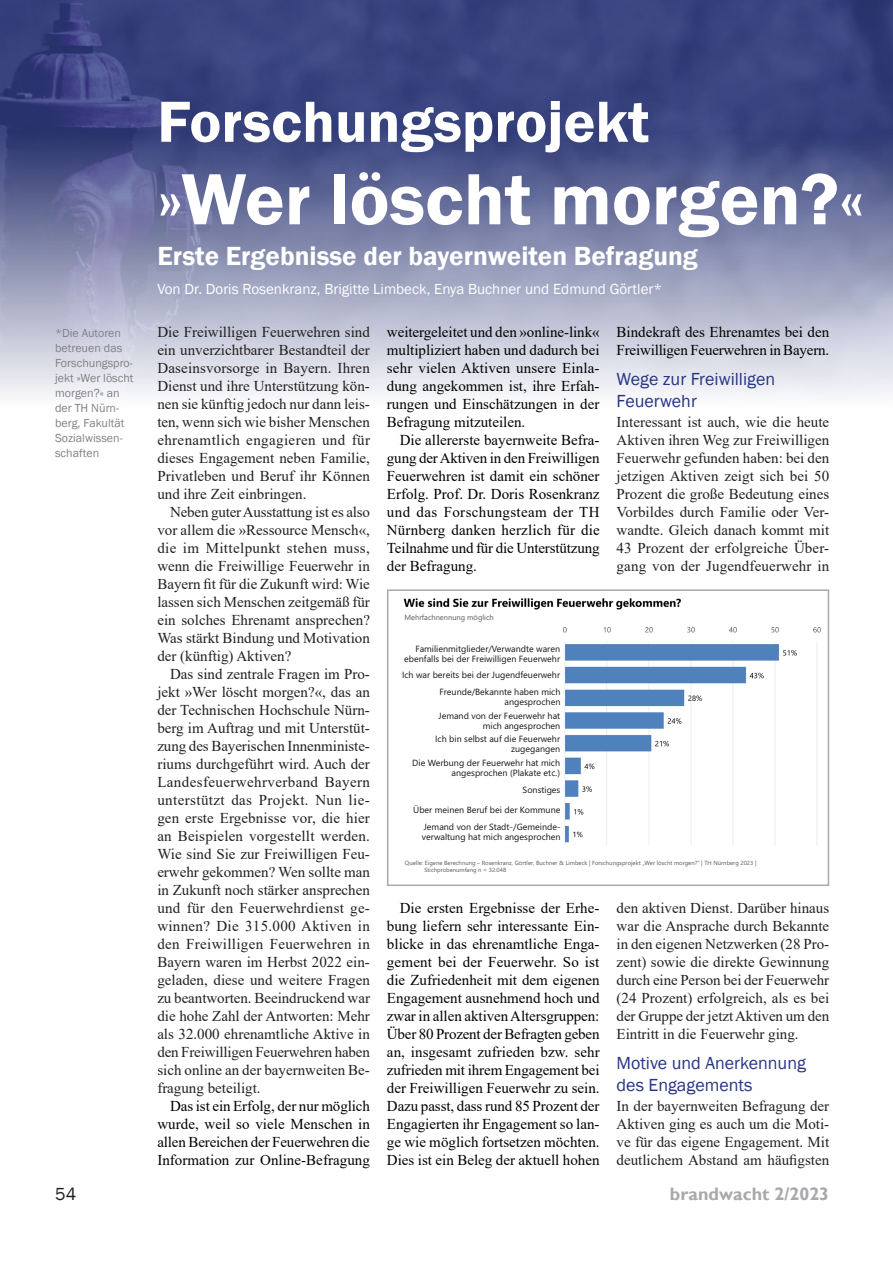
<style>
.page{position:relative;width:893px;height:1263px;background:#fff}
.page>*{position:absolute;margin:0;border:0;box-sizing:border-box;transform-origin:0 0}
.t1{font:600 75px "Franklin Gothic";color:#fff}
.t2{font:600 60px "Franklin Gothic";color:#fff}
.Untertitel_Einsatzbe{font:600 27px "Franklin Gothic";color:#fff}
.Interview{font:18px/21.6px "Franklin Gothic";color:#283583}
.t3{font:700 18px "Gill Sans";color:#a8a9ad}
.t4{font:18px "Franklin Gothic";color:#231f20}
.Fließtext_mit_Einzug{font:15px/18px "Times New Roman";color:#000;text-align:justify}
.Fließtext_mit_Einzug-2{font:15px/18px "Times New Roman";color:#231f20;text-align:justify}
.Fließtext_ohne_Einzu{font:15px/18px "Times New Roman";color:#231f20;text-align:justify}
.Untertitel_Einsatzbe-2{font:15px "Franklin Gothic";color:#fff}
.Autorenhinweis{font:12px/15px "Franklin Gothic";color:#808285}
.t5{font:9px/17.1px "Segoe UI";color:#151616;text-align:right}
.t6{font:7.5px "Segoe UI";color:#595959}
.t7{font:6px/7.9px "Segoe UI";color:#595959}
</style>
<div class="page">
<img style="left:0;top:0;width:893px;height:395px">
<img style="left:403px;top:598px;width:418px;height:247px">
<div style="left:388px;top:636px;width:174px;height:210px;background:#fff"></div>
<div style="left:693px;top:612px;width:103px;height:10px;background:#fff"></div>
<div style="left:387px;top:589px;width:442px;height:297px;border:2px solid #a8a9ad"></div>
<p class="Autorenhinweis" style="left:55px;top:325px;width:80px">*Die Autoren betreuen das<br>Forschungspro&shy;jekt »Wer löscht morgen?« an der TH Nürn&shy;berg, Fakultät<br>Sozialwissen&shy;schaften</p>
<p class="t2" style="left:157px;top:85px;width:493px">Forschungsprojekt</p>
<p class="t1" style="left:157px;top:153px;width:709px">»Wer löscht morgen?«</p>
<p class="Untertitel_Einsatzbe" style="left:157px;top:239px;width:542px">Erste Ergebnisse der bayernweiten Befragung</p>
<p class="Untertitel_Einsatzbe-2" style="left:157px;top:279px;width:506px">Von Dr. Doris Rosenkranz, Brigitte Limbeck, Enya Buchner und Edmund Görtler*</p>
<p class="Fließtext_ohne_Einzu" style="left:157px;top:323px;width:214px">Die Freiwilligen Feuerwehren sind ein unverzichtbarer Bestandteil der Daseinsvorsorge in Bayern. Ihren Dienst und ihre Unterstützung kön&shy;nen sie künftig jedoch nur dann leis&shy;ten, wenn sich wie bisher Menschen ehrenamtlich engagieren und für dieses Engagement neben Familie, Privatleben und Beruf ihr Können und ihre Zeit einbringen.</p>
<p class="Fließtext_mit_Einzug-2" style="left:157px;top:503px;width:214px;text-indent:13px">Neben guter Ausstattung ist es also vor allem die »Ressource Mensch«, die im Mittelpunkt stehen muss, wenn die Freiwillige Feuerwehr in Bayern fit für die Zukunft wird: Wie lassen sich Menschen zeitgemäß für ein solches Ehrenamt ansprechen?<br>Was stärkt Bindung und Motivation der (künftig) Aktiven?</p>
<p class="Fließtext_mit_Einzug-2" style="left:157px;top:665px;width:214px;text-indent:13px">Das sind zentrale Fragen im Pro&shy;jekt »Wer löscht morgen?«, das an der Technischen Hochschule Nürn&shy;berg im Auftrag und mit Unterstüt&shy;zung des Bayerischen Innenministe&shy;riums durchgeführt wird. Auch der Landesfeuerwehrverband Bayern unterstützt das Projekt. Nun lie&shy;gen erste Ergebnisse vor, die hier an Beispielen vorgestellt werden.<br>Wie sind Sie zur Freiwilligen Feu&shy;erwehr gekommen? Wen sollte man in Zukunft noch stärker ansprechen und für den Feuerwehrdienst ge&shy;winnen? Die 315.000 Aktiven in den Freiwilligen Feuerwehren in Bayern waren im Herbst 2022 ein&shy;geladen, diese und weitere Fragen zu beantworten. Beeindruckend war die hohe Zahl der Antworten: Mehr als 32.000 ehrenamtliche Aktive in den Freiwilligen Feuerwehren haben sich online an der bayernweiten Be&shy;fragung beteiligt.</p>
<p class="Fließtext_mit_Einzug" style="left:157px;top:1097px;width:214px;text-indent:13px">Das ist ein Erfolg, der nur möglich wurde, weil so viele Menschen in allen Bereichen der Feuerwehren die Information zur Online-Befragung</p>
<p class="Fließtext_mit_Einzug" style="left:617px;top:323px;width:214px">Bindekraft des Ehrenamtes bei den<br>Freiwilligen Feuerwehren in Bayern.</p>
<p class="Interview" style="left:617px;top:369px;width:160px">Wege zur Freiwilligen</p>
<p class="Interview" style="left:617px;top:390px;width:82px">Feuerwehr</p>
<p class="Fließtext_ohne_Einzu" style="left:617px;top:413px;width:214px">Interessant ist auch, wie die heute Aktiven ihren Weg zur Freiwilligen Feuerwehr gefunden haben: bei den jetzigen Aktiven zeigt sich bei 50<br>Prozent die große Bedeutung eines Vorbildes durch Familie oder Ver&shy;wandte. Gleich danach kommt mit 43 Prozent der erfolgreiche Über&shy;gang von der Jugendfeuerwehr in</p>
<p class="Fließtext_mit_Einzug" style="left:387px;top:323px;width:214px">weitergeleitet und den »online-link« multipliziert haben und dadurch bei sehr vielen Aktiven unsere Einla&shy;dung angekommen ist, ihre Erfah&shy;rungen und Einschätzungen in der Befragung mitzuteilen.</p>
<p class="Fließtext_mit_Einzug" style="left:387px;top:431px;width:214px;text-indent:13px">Die allererste bayernweite Befra&shy;gung der Aktiven in den Freiwilligen Feuerwehren ist damit ein schöner Erfolg. Prof. Dr. Doris Rosenkranz und das Forschungsteam der TH Nürnberg danken herzlich für die Teilnahme und für die Unterstützung der Befragung.</p>
<p class="t6" style="left:405px;top:610px;width:91px">Mehrfachnennung möglich</p>
<p class="t5" style="left:404px;top:643px;width:157px;line-height:10.1px">Familienmitglieder/Verwandte waren ebenfalls bei der Freiwilligen Feuerwehr</p>
<p class="t5" style="left:402px;top:666px;width:160px">Ich war bereits bei der Jugendfeuerwehr<br>Freunde/Bekannte haben mich</p>
<p class="t5" style="left:438px;top:694px;width:123px;line-height:14px">angesprochen<br>Jemand von der Feuerwehr hat</p>
<p class="t5" style="left:435px;top:718px;width:127px;line-height:12.9px">mich angesprochen<br>Ich bin selbst auf die Feuerwehr</p>
<p class="t5" style="left:412px;top:741px;width:149px;line-height:14.1px">zugegangen<br>Die Werbung der Feuerwehr hat mich</p>
<p class="t5" style="left:452px;top:763px;width:110px">angesprochen (Plakate etc.)<br>Sonstiges</p>
<p class="t5" style="left:413px;top:801px;width:149px">Über meinen Beruf bei der Kommune<br>Jemand von der Stadt-/Gemeinde-</p>
<p class="t5" style="left:422px;top:828px;width:140px">verwaltung hat mich angesprochen</p>
<p class="t7" style="left:425px;top:858px;width:333px;text-indent:-20px">Quelle: Eigene Berechnung – Rosenkranz, Görtler, Buchner &amp; Limbeck | Forschungsprojekt „Wer löscht morgen?“ | TH Nürnberg 2023 |<br>Stichprobenumfang n = 32.048</p>
<p class="Fließtext_ohne_Einzu" style="left:617px;top:899px;width:214px">den aktiven Dienst. Darüber hinaus war die Ansprache durch Bekannte in den eigenen Netzwerken (28 Pro&shy;zent) sowie die direkte Gewinnung durch eine Person bei der Feuerwehr (24 Prozent) erfolgreich, als es bei der Gruppe der jetzt Aktiven um den Eintritt in die Feuerwehr ging.</p>
<p class="Interview" style="left:617px;top:1053px;width:191px">Motive und Anerkennung des Engagements</p>
<p class="Fließtext_ohne_Einzu" style="left:617px;top:1097px;width:214px">In der bayernweiten Befragung der Aktiven ging es auch um die Moti&shy;ve für das eigene Engagement. Mit deutlichem Abstand am häufigsten</p>
<p class="Fließtext_mit_Einzug" style="left:387px;top:899px;width:214px;text-indent:13px">Die ersten Ergebnisse der Erhe&shy;bung liefern sehr interessante Ein&shy;blicke in das ehrenamtliche Enga&shy;gement bei der Feuerwehr. So ist die Zufriedenheit mit dem eigenen Engagement ausnehmend hoch und zwar in allen aktiven Altersgruppen:<br>Über 80 Prozent der Befragten geben an, insgesamt zufrieden bzw. sehr zufrieden mit ihrem Engagement bei der Freiwilligen Feuerwehr zu sein.<br>Dazu passt, dass rund 85 Prozent der Engagierten ihr Engagement so lan&shy;ge wie möglich fortsetzen möchten.<br>Dies ist ein Beleg der aktuell hohen</p>
<p class="t4" style="left:55px;top:1182px;width:23px">54</p>
<p class="t3" style="left:670px;top:1183px;width:161px">brandwacht 2/2023</p>
</div>
